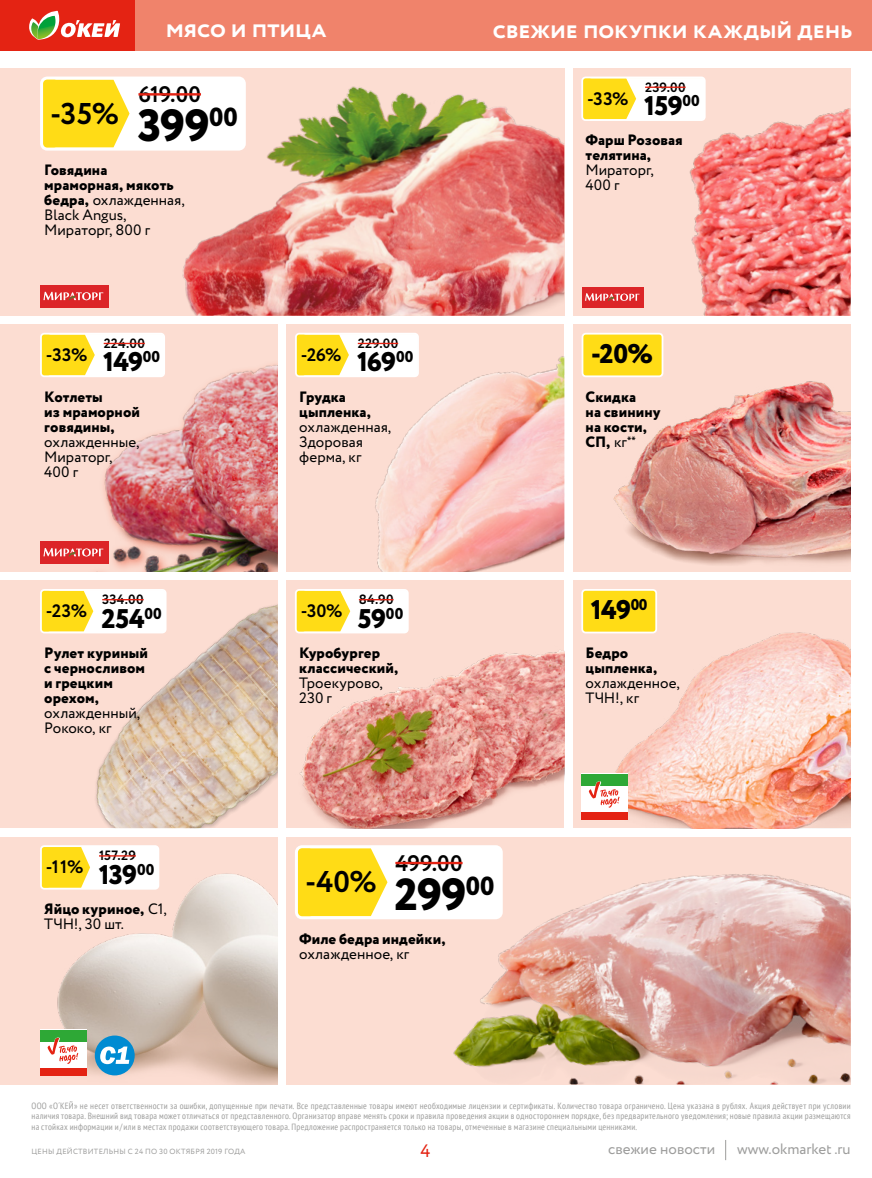
<style>
.page{position:relative;width:872px;height:1178px;background:#fff}
.page>*{position:absolute;margin:0;border:0;box-sizing:border-box;transform-origin:0 0}
.t1{font:800 45px "Circe";letter-spacing:-.02em;color:#000}
.t2{font:700 30px "Circe";color:#000}
.t3{font:800 27px "Circe";letter-spacing:-.025em;color:#000}
.t4{font:700 24px "Circe";color:#fff}
.t5{font:700 22.5px "Circe";color:#000}
.t6{font:700 18px "Circe";letter-spacing:-.055em;color:#000}
.t7{font:18px "Circe";color:#e42313}
.t8{font:15px/15px "Circe";letter-spacing:.005em;color:#000}
.t9{font:800 15px/15px "Circe";letter-spacing:.005em;color:#000}
.t10{font:15px "Circe";color:#9d9d9c}
.t11{font:700 13.5px "Circe";color:#000}
.t12{font:condensed 9px/10.5px "PT Sans";letter-spacing:.025em;color:#9d9d9c;text-align:justify}
.t13{font:7.5px "Circe";letter-spacing:.03em;color:#9d9d9c}
.s1{font-weight:800}
.s2{font-weight:400}
.s3{font-family:"PT Sans";font-weight:400;font-stretch:condensed}
</style>
<div class="page">
<img style="left:573px;top:580px;width:277px;height:248px">
<div style="left:581px;top:774px;width:46px;height:46px;background:#fff"></div>
<div style="left:581px;top:774px;width:46px;height:11px;background:#2ea836"></div>
<div style="left:581px;top:812px;width:46px;height:8px;background:#e42313"></div>
<svg style="left:588px;top:781px;width:31px;height:27px"></svg>
<div style="left:582px;top:590px;width:74px;height:42px;background:#ffdc16;border-radius:3px"></div>
<div style="left:581px;top:589px;width:76px;height:44px;border:2px solid #fff;border-radius:3px"></div>
<img style="left:286px;top:585px;width:278px;height:243px">
<svg style="left:286px;top:580px;width:192px;height:74px;fill:#fcddd2"></svg>
<svg style="left:298px;top:592px;width:52px;height:38px"></svg>
<hr style="left:359px;top:599px;width:34px;height:1px;background:#e42313">
<div style="left:295px;top:589px;width:114px;height:44px;border:2px solid #fff;border-radius:3px"></div>
<div style="left:0;top:580px;width:278px;height:248px;background:#fcddd2"></div>
<img style="left:96px;top:604px;width:182px;height:224px">
<svg style="left:41px;top:589px;width:196px;height:65px"></svg>
<svg style="left:43px;top:592px;width:50px;height:38px"></svg>
<hr style="left:102px;top:599px;width:42px;height:1px;background:#e42313">
<div style="left:40px;top:589px;width:126px;height:44px;border:2px solid #fff;border-radius:3px"></div>
<div style="left:573px;top:68px;width:277px;height:248px;background:#fcddd2"></div>
<img style="left:629px;top:108px;width:221px;height:208px">
<div style="left:582px;top:287px;width:62px;height:20px;background:#dc2528"></div>
<svg style="left:585px;top:293px;width:54px;height:8px"></svg>
<svg style="left:584px;top:76px;width:191px;height:65px"></svg>
<svg style="left:584px;top:80px;width:52px;height:38px"></svg>
<hr style="left:645px;top:87px;width:40px;height:1px;background:#e42313">
<div style="left:581px;top:77px;width:124px;height:44px;border:2px solid #fff;border-radius:3px"></div>
<div style="left:286px;top:324px;width:278px;height:248px;background:#fcddd2"></div>
<img style="left:375px;top:356px;width:189px;height:216px">
<svg style="left:349px;top:336px;width:140px;height:62px"></svg>
<svg style="left:298px;top:336px;width:51px;height:38px"></svg>
<hr style="left:358px;top:343px;width:40px;height:1px;background:#e42313">
<div style="left:295px;top:333px;width:124px;height:44px;border:2px solid #fff;border-radius:3px"></div>
<div style="left:0;top:324px;width:278px;height:248px;background:#fcddd2"></div>
<img style="left:40px;top:364px;width:238px;height:208px">
<div style="left:40px;top:541px;width:68px;height:22px;background:#dc2528"></div>
<svg style="left:43px;top:548px;width:60px;height:9px"></svg>
<svg style="left:40px;top:333px;width:196px;height:65px"></svg>
<svg style="left:43px;top:336px;width:52px;height:38px"></svg>
<hr style="left:104px;top:343px;width:41px;height:1px;background:#e42313">
<div style="left:40px;top:333px;width:125px;height:44px;border:2px solid #fff;border-radius:3px"></div>
<img style="left:0;top:841px;width:278px;height:243px">
<div style="left:40px;top:1030px;width:46px;height:46px;background:#fff"></div>
<div style="left:40px;top:1030px;width:46px;height:12px;background:#2ea836"></div>
<div style="left:40px;top:1068px;width:46px;height:8px;background:#e42313"></div>
<svg style="left:47px;top:1037px;width:31px;height:27px"></svg>
<svg style="left:27px;top:837px;width:203px;height:73px;fill:#fcddd2"></svg>
<svg style="left:43px;top:848px;width:47px;height:38px"></svg>
<hr style="left:99px;top:855px;width:37px;height:1px;background:#e42313">
<div style="left:40px;top:845px;width:119px;height:44px;border:2px solid #fff;border-radius:3px"></div>
<div style="left:95px;top:1035px;width:40px;height:40px;background:#008bd2;border-radius:50%"></div>
<svg style="left:100px;top:1046px;width:29px;height:18px"></svg>
<div style="left:0;top:68px;width:564px;height:248px;background:#fcddd2"></div>
<img style="left:182px;top:86px;width:382px;height:230px">
<div style="left:40px;top:285px;width:68px;height:22px;background:#dc2528"></div>
<svg style="left:43px;top:292px;width:60px;height:8px"></svg>
<svg style="left:44px;top:76px;width:270px;height:100px"></svg>
<svg style="left:46px;top:81px;width:84px;height:66px"></svg>
<hr style="left:138px;top:93px;width:63px;height:3px;background:#e42313">
<div style="left:40px;top:77px;width:206px;height:74px;border:3px solid #fff;border-radius:6px"></div>
<div style="left:286px;top:837px;width:564px;height:247px;background:#fcddd2"></div>
<img style="left:453px;top:874px;width:397px;height:210px">
<svg style="left:299px;top:849px;width:271px;height:96px"></svg>
<svg style="left:301px;top:849px;width:86px;height:66px"></svg>
<hr style="left:395px;top:862px;width:67px;height:2px;background:#e42313">
<div style="left:295px;top:845px;width:208px;height:74px;border:3px solid #fff;border-radius:6px"></div>
<div style="left:573px;top:324px;width:277px;height:248px;background:#fcddd2"></div>
<img style="left:604px;top:368px;width:246px;height:197px">
<div style="left:582px;top:334px;width:80px;height:42px;background:#ffdc16;border-radius:3px"></div>
<div style="left:581px;top:333px;width:82px;height:44px;border:2px solid #fff;border-radius:3px"></div>
<div style="left:135px;top:0;width:737px;height:51px;background:#f0836b"></div>
<svg style="left:725px;top:1140px;width:1px;height:20px"></svg>
<div style="left:0;top:0;width:135px;height:51px;background:#e42313"></div>
<svg style="left:29px;top:10px;width:91px;height:30px"></svg>
<h3 class="t4" style="left:166px;top:13px;width:162px">мясо и птица</h3>
<h3 class="t4" style="left:166px;top:13px;width:131px">кулинария</h3>
<h3 class="t4" style="left:493px;top:13px;width:361px">свежие покупки каждый день</h3>
<h2 class="t2" style="left:50px;top:93px;width:70px">-35%</h2>
<h3 class="t5" style="left:138px;top:79px;width:64px">619.00</h3>
<h1 class="t1" style="left:138px;top:95px;width:101px">399<sup>00</sup></h1>
<h3 class="t8" style="left:44px;top:163px;width:142px"><span class="s1">Говядина мраморная, мякоть бедра,</span> охлажденная,<br>Black Angus,<br>Мираторг, 800 г</h3>
<h3 class="t6" style="left:587px;top:87px;width:43px">-33%</h3>
<h3 class="t11" style="left:645px;top:78px;width:42px">239.00</h3>
<h3 class="t3" style="left:644px;top:88px;width:57px">159<sup>00</sup></h3>
<h3 class="t9" style="left:585px;top:134px;width:99px">Фарш Розовая телятина,</h3>
<h3 class="t8" style="left:585px;top:163px;width:70px">Мираторг,<br>400 г</h3>
<h3 class="t6" style="left:46px;top:343px;width:43px">-33%</h3>
<h3 class="t11" style="left:104px;top:334px;width:43px">224.00</h3>
<h3 class="t3" style="left:103px;top:344px;width:58px">149<sup>00</sup></h3>
<h3 class="t6" style="left:301px;top:343px;width:42px">-26%</h3>
<h3 class="t11" style="left:358px;top:334px;width:42px">229.00</h3>
<h3 class="t3" style="left:357px;top:344px;width:58px">169<sup>00</sup></h3>
<h3 class="t3" style="left:591px;top:336px;width:63px">-20%</h3>
<h3 class="t9" style="left:44px;top:390px;width:97px">Котлеты<br>из мраморной говядины,</h3>
<h3 class="t8" style="left:44px;top:434px;width:97px">охлажденные,<br>Мираторг,<br>400 г</h3>
<h3 class="t9" style="left:299px;top:390px;width:73px">Грудка цыпленка,</h3>
<h3 class="t8" style="left:299px;top:419px;width:93px">охлажденная,<br>Здоровая ферма, кг</h3>
<h3 class="t9" style="left:585px;top:390px;width:77px">Скидка<br>на свинину на кости,<br>СП, <span class="s2">кг</span><span class="s3">**</span></h3>
<h3 class="t6" style="left:46px;top:599px;width:43px">-23%</h3>
<h3 class="t11" style="left:102px;top:590px;width:43px">334.00</h3>
<h3 class="t3" style="left:102px;top:600px;width:62px">254<sup>00</sup></h3>
<h3 class="t6" style="left:301px;top:599px;width:43px">-30%</h3>
<h3 class="t11" style="left:359px;top:590px;width:36px">84.90</h3>
<h3 class="t3" style="left:358px;top:600px;width:47px">59<sup>00</sup></h3>
<h3 class="t3" style="left:591px;top:592px;width:58px">149<sup>00</sup></h3>
<h3 class="t9" style="left:44px;top:646px;width:105px">Рулет куриный с черносливом и грецким орехом,</h3>
<h3 class="t8" style="left:44px;top:706px;width:97px">охлажденный,<br>Рококо, кг</h3>
<h3 class="t9" style="left:299px;top:646px;width:101px">Куробургер классический,</h3>
<h3 class="t8" style="left:299px;top:676px;width:85px">Троекурово,<br>230 г</h3>
<h3 class="t9" style="left:585px;top:646px;width:73px">Бедро цыпленка,</h3>
<h3 class="t8" style="left:585px;top:676px;width:96px">охлажденное,<br>ТЧН!, кг</h3>
<h3 class="t6" style="left:46px;top:855px;width:39px">-11%</h3>
<h3 class="t11" style="left:99px;top:847px;width:38px">157.29</h3>
<h3 class="t3" style="left:99px;top:856px;width:57px">139<sup>00</sup></h3>
<h3 class="t8" style="left:44px;top:902px;width:124px"><span class="s1">Яйцо куриное,</span> С1,<br>ТЧН!, 30 шт.</h3>
<h2 class="t2" style="left:305px;top:862px;width:73px">-40%</h2>
<h3 class="t5" style="left:395px;top:848px;width:69px">499.00</h3>
<h1 class="t1" style="left:395px;top:864px;width:101px">299<sup>00</sup></h1>
<h3 class="t9" style="left:299px;top:932px;width:148px">Филе бедра индейки,</h3>
<h3 class="t8" style="left:299px;top:946px;width:112px">охлажденное, кг</h3>
<p class="t12" style="left:32px;top:1100px;width:820px">ООО «О´КЕЙ» не несет ответственности за ошибки, допущенные при печати. Все представленные товары имеют необходимые лицензии и сертификаты. Количество товара ограничено. Цена указана в рублях. Акция действует при условии наличия товара. Внешний вид товара может отличаться от представленного. Организатор вправе менять сроки и правила проведения акции в одностороннем порядке, без предварительного уведомления; новые правила акции размещаются на стойках информации и/или в местах продажи соответствующего товара. Предложение распространяется только на товары, отмеченные в магазине специальными ценниками.</p>
<p class="t13" style="left:32px;top:1147px;width:215px">ЦЕНЫ ДЕЙСТВИТЕЛЬНЫ с 24 по 30 октября 2019 ГОДА</p>
<h3 class="t7" style="left:420px;top:1139px;width:11px">4</h3>
<h3 class="t10" style="left:608px;top:1139px;width:109px">свежие новости</h3>
<h3 class="t10" style="left:737px;top:1139px;width:115px">www.okmarket .ru</h3>
</div>
